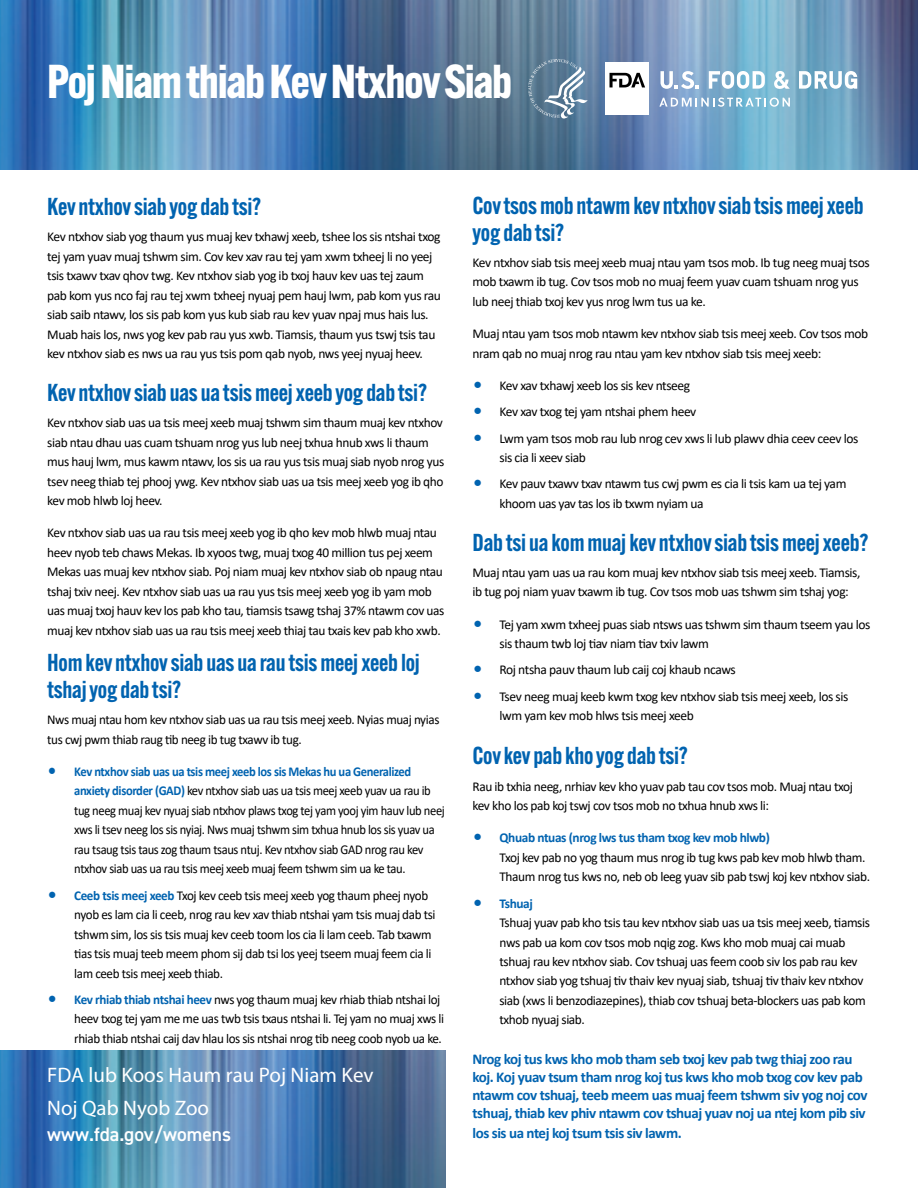
<style>
.page{position:relative;width:918px;height:1188px;background:#fff}
.page>*{position:absolute;margin:0;border:0;box-sizing:border-box;transform-origin:0 0}
.t1{font:700 46.5px "Alternate Gothic ATF";letter-spacing:-.025em;color:#fff}
.t2{font:600 24px/27px "Alternate Gothic ATF";letter-spacing:-.01em;color:#0063b0}
.t3{font:21px/33.3px "Myriad Pro";color:#fff}
.t4{font:600 19.5px "DIN2014";color:#fff}
.t5{font:700 15px/18px "Calibri";letter-spacing:-.03em;color:#0063b0}
.t6{font:13.5px/19.5px "Calibri";letter-spacing:-.03em;color:#000}
.t7{font:13.5px/19.5px "Calibri";letter-spacing:-.03em;color:#000;scale:.93 1}
.t8{font:700 13.5px "Calibri";letter-spacing:-.03em;color:#0063b0}
.s1{font-family:"DIN Pro";font-weight:300;font-size:19.5px;color:#0063b0}
.s2{font-weight:700;color:#0063b0}
.s3{font-family:"DIN Pro";font-weight:300;font-size:19.5px}
</style>
<div class="page">
<img style="left:0;top:1px;width:918px;height:168px">
<svg style="left:774px;top:71px;width:16px;height:18px"></svg>
<div style="left:605px;top:63px;width:44px;height:52px;background:#fff"></div>
<svg style="left:659px;top:98px;width:131px;height:9px"></svg>
<svg style="left:709px;top:71px;width:56px;height:18px"></svg>
<svg style="left:799px;top:71px;width:58px;height:18px"></svg>
<svg style="left:610px;top:73px;width:35px;height:14px"></svg>
<svg style="left:528px;top:59px;width:60px;height:60px;background:#728fa5"></svg>
<img style="left:0;top:1050px;width:446px;height:138px">
<svg style="left:661px;top:71px;width:38px;height:18px"></svg>
<p class="t1" style="left:47px;top:52px;width:466px">Poj Niam thiab Kev Ntxhov Siab</p>
<h2 class="t2" style="left:47px;top:193px;width:215px">Kev ntxhov siab yog dab tsi?</h2>
<p class="t6" style="left:47px;top:227px;width:395px">Kev ntxhov siab yog thaum yus muaj kev txhawj xeeb, tshee los sis ntshai txog tej yam yuav muaj tshwm sim. Cov kev xav rau tej yam xwm txheej li no yeej tsis txawv txav qhov twg. Kev ntxhov siab yog ib txoj hauv kev uas tej zaum pab kom yus nco faj rau tej xwm txheej nyuaj pem hauj lwm, pab kom yus rau siab saib ntawv, los sis pab kom yus kub siab rau kev yuav npaj mus hais lus.<br>Muab hais los, nws yog kev pab rau yus xwb. Tiamsis, thaum yus tswj tsis tau kev ntxhov siab es nws ua rau yus tsis pom qab nyob, nws yeej nyuaj heev.</p>
<h2 class="t2" style="left:47px;top:379px;width:381px">Kev ntxhov siab uas ua tsis meej xeeb yog dab tsi?</h2>
<p class="t6" style="left:47px;top:413px;width:399px">Kev ntxhov siab uas ua tsis meej xeeb muaj tshwm sim thaum muaj kev ntxhov siab ntau dhau uas cuam tshuam nrog yus lub neej txhua hnub xws li thaum mus hauj lwm, mus kawm ntawv, los sis ua rau yus tsis muaj siab nyob nrog yus tsev neeg thiab tej phooj ywg. Kev ntxhov siab uas ua tsis meej xeeb yog ib qho kev mob hlwb loj heev.</p>
<p class="t6" style="left:47px;top:523px;width:397px">Kev ntxhov siab uas ua rau tsis meej xeeb yog ib qho kev mob hlwb muaj ntau heev nyob teb chaws Mekas. Ib xyoos twg, muaj txog 40 million tus pej xeem Mekas uas muaj kev ntxhov siab. Poj niam muaj kev ntxhov siab ob npaug ntau tshaj txiv neej. Kev ntxhov siab uas ua rau yus tsis meej xeeb yog ib yam mob</p>
<p class="t6" style="left:47px;top:601px;width:399px">uas muaj txoj hauv kev los pab kho tau, tiamsis tsawg tshaj 37% ntawm cov uas</p>
<p class="t6" style="left:47px;top:620px;width:395px">muaj kev ntxhov siab uas ua rau tsis meej xeeb thiaj tau txais kev pab kho xwb.</p>
<h2 class="t2" style="left:47px;top:649px;width:374px">Hom kev ntxhov siab uas ua rau tsis meej xeeb loj tshaj yog dab tsi?</h2>
<p class="t6" style="left:47px;top:710px;width:394px">Nws muaj ntau hom kev ntxhov siab uas ua rau tsis meej xeeb. Nyias muaj nyias</p>
<p class="t6" style="left:47px;top:729px;width:256px">tus cwj pwm thiab raug tib neeg ib tug txawv ib tug.</p>
<p class="t7" style="left:74px;top:761px;width:400px;text-indent:-27px"><span class="s1">•</span> <span class="s2">Kev ntxhov siab uas ua tsis meej xeeb los sis Mekas hu ua Generalized anxiety disorder (GAD)</span> kev ntxhov siab uas ua tsis meej xeeb yuav ua rau ib tug neeg muaj kev nyuaj siab ntxhov plaws txog tej yam yooj yim hauv lub neej xws li tsev neeg los sis nyiaj. Nws muaj tshwm sim txhua hnub los sis yuav ua rau tsaug tsis taus zog thaum tsaus ntuj. Kev ntxhov siab GAD nrog rau kev ntxhov siab uas ua rau tsis meej xeeb muaj feem tshwm sim ua ke tau.</p>
<p class="t6" style="left:74px;top:885px;width:363px;text-indent:-27px"><span class="s1">•</span> <span class="s2">Ceeb tsis meej xeeb</span> Txoj kev ceeb tsis meej xeeb yog thaum pheej nyob nyob es lam cia li ceeb, nrog rau kev xav thiab ntshai yam tsis muaj dab tsi tshwm sim, los sis tsis muaj kev ceeb toom los cia li lam ceeb. Tab txawm</p>
<p class="t6" style="left:74px;top:944px;width:359px">tias tsis muaj teeb meem phom sij dab tsi los yeej tseem muaj feem cia li</p>
<p class="t6" style="left:74px;top:963px;width:150px">lam ceeb tsis meej xeeb thiab.</p>
<p class="t6" style="left:47px;top:989px;width:398px;text-align:right"><span class="s1">•</span> <span class="s2">Kev rhiab thiab ntshai heev</span> nws yog thaum muaj kev rhiab thiab ntshai loj heev txog tej yam me me uas twb tsis txaus ntshai li. Tej yam no muaj xws li</p>
<p class="t6" style="left:74px;top:1028px;width:369px">rhiab thiab ntshai caij dav hlau los sis ntshai nrog tib neeg coob nyob ua ke.</p>
<p class="t3" style="left:47px;top:1058px;width:328px">FDA lub Koos Haum rau Poj Niam Kev<br>Noj Qab Nyob Zoo</p>
<p class="t4" style="left:47px;top:1121px;width:185px">www.fda.gov/womens</p>
<h2 class="t2" style="left:472px;top:191px;width:393px">Cov tsos mob ntawm kev ntxhov siab tsis meej xeeb yog dab tsi?</h2>
<p class="t6" style="left:472px;top:252px;width:399px">Kev ntxhov siab tsis meej xeeb muaj ntau yam tsos mob. Ib tug neeg muaj tsos mob txawm ib tug. Cov tsos mob no muaj feem yuav cuam tshuam nrog yus lub neej thiab txoj kev yus nrog lwm tus ua ke.</p>
<p class="t6" style="left:472px;top:324px;width:397px">Muaj ntau yam tsos mob ntawm kev ntxhov siab tsis meej xeeb. Cov tsos mob nram qab no muaj nrog rau ntau yam kev ntxhov siab tsis meej xeeb:</p>
<p class="t6" style="left:472px;top:375px;width:219px"><span class="s1">•</span> Kev xav txhawj xeeb los sis kev ntseeg</p>
<p class="t6" style="left:472px;top:402px;width:225px"><span class="s1">•</span> Kev xav txog tej yam ntshai phem heev</p>
<p class="t6" style="left:500px;top:428px;width:361px;text-indent:-27px"><span class="s1">•</span> Lwm yam tsos mob rau lub nrog cev xws li lub plawv dhia ceev ceev los sis cia li xeev siab</p>
<p class="t6" style="left:500px;top:474px;width:349px;text-indent:-27px"><span class="s1">•</span> Kev pauv txawv txav ntawm tus cwj pwm es cia li tsis kam ua tej yam khoom uas yav tas los ib txwm nyiam ua</p>
<h2 class="t2" style="left:472px;top:528px;width:397px">Dab tsi ua kom muaj kev ntxhov siab tsis meej xeeb?</h2>
<p class="t6" style="left:472px;top:562px;width:389px">Muaj ntau yam uas ua rau kom muaj kev ntxhov siab tsis meej xeeb. Tiamsis, ib tug poj niam yuav txawm ib tug. Cov tsos mob uas tshwm sim tshaj yog:</p>
<p class="t6" style="left:472px;top:614px;width:399px"><span class="s1">•</span> Tej yam xwm txheej puas siab ntsws uas tshwm sim thaum tseem yau los</p>
<p class="t6" style="left:500px;top:633px;width:211px">sis thaum twb loj tiav niam tiav txiv lawm</p>
<p class="t6" style="left:472px;top:660px;width:265px"><span class="s1">•</span> Roj ntsha pauv thaum lub caij coj khaub ncaws</p>
<p class="t6" style="left:500px;top:686px;width:350px;text-indent:-27px"><span class="s1">•</span> Tsev neeg muaj keeb kwm txog kev ntxhov siab tsis meej xeeb, los sis lwm yam kev mob hlws tsis meej xeeb</p>
<h2 class="t2" style="left:472px;top:742px;width:217px">Cov kev pab kho yog dab tsi?</h2>
<p class="t6" style="left:472px;top:776px;width:382px">Rau ib txhia neeg, nrhiav kev kho yuav pab tau cov tsos mob. Muaj ntau txoj kev kho los pab koj tswj cov tsos mob no txhua hnub xws li:</p>
<p class="t8" style="left:472px;top:828px;width:299px"><span class="s3">•</span> Qhuab ntuas (nrog lws tus tham txog kev mob hlwb)</p>
<p class="t6" style="left:500px;top:847px;width:372px">Txoj kev pab no yog thaum mus nrog ib tug kws pab kev mob hlwb tham.<br>Thaum nrog tus kws no, neb ob leeg yuav sib pab tswj koj kev ntxhov siab.</p>
<p class="t8" style="left:472px;top:893px;width:62px"><span class="s3">•</span> Tshuaj</p>
<p class="t6" style="left:500px;top:912px;width:372px">Tshuaj yuav pab kho tsis tau kev ntxhov siab uas ua tsis meej xeeb, tiamsis</p>
<p class="t6" style="left:500px;top:932px;width:360px">nws pab ua kom cov tsos mob nqig zog. Kws kho mob muaj cai muab tshuaj rau kev ntxhov siab. Cov tshuaj uas feem coob siv los pab rau kev</p>
<p class="t6" style="left:500px;top:971px;width:366px">ntxhov siab yog tshuaj tiv thaiv kev nyuaj siab, tshuaj tiv thaiv kev ntxhov</p>
<p class="t6" style="left:500px;top:990px;width:368px">siab (xws li benzodiazepines), thiab cov tshuaj beta-blockers uas pab kom txhob nyuaj siab.</p>
<h5 class="t5" style="left:472px;top:1050px;width:397px">Nrog koj tus kws kho mob tham seb txoj kev pab twg thiaj zoo rau koj. Koj yuav tsum tham nrog koj tus kws kho mob txog cov kev pab ntawm cov tshuaj, teeb meem uas muaj feem tshwm siv yog noj cov tshuaj, thiab kev phiv ntawm cov tshuaj yuav noj ua ntej kom pib siv</h5>
<h5 class="t5" style="left:472px;top:1124px;width:211px">los sis ua ntej koj tsum tsis siv lawm.</h5>
</div>
